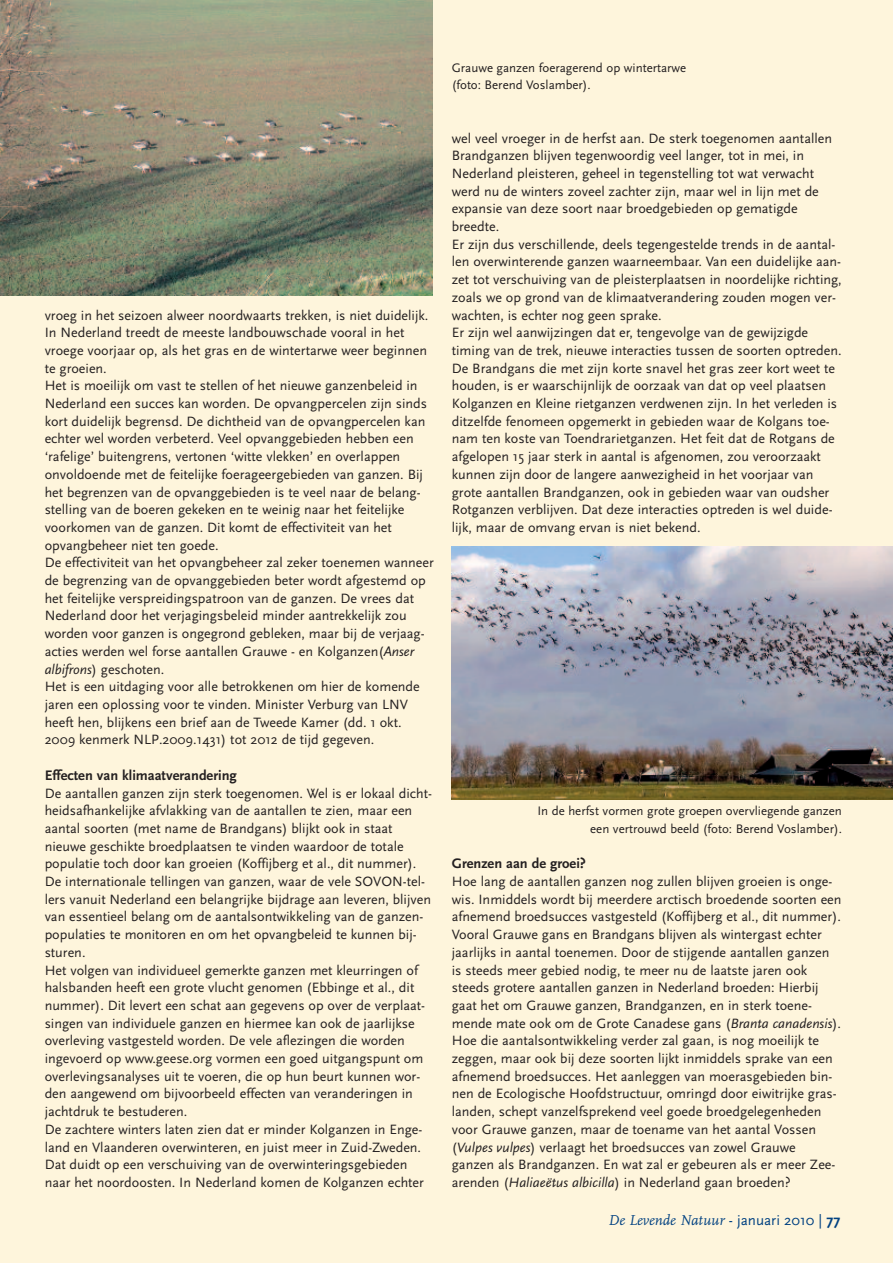
<style>
.page{position:relative;width:893px;height:1263px;background:#fef5dc}
.page>*{position:absolute;margin:0;border:0;box-sizing:border-box;transform-origin:0 0}
.t1{font:italic 15px "FF Scala";color:#014181}
.t2{font:700 14.4px "Scala Sans";color:#231f20}
.t3{font:14.1px/17.7px "Scala Sans";color:#231f20}
.t4{font:12.9px/17.7px "Scala Sans";color:#231f20}
.s1{font-style:italic}
.s2{font-family:"Scala Sans";font-style:normal}
.s3{font-family:"Scala Sans";font-weight:700;font-style:normal}
</style>
<div class="page">
<img style="left:0;top:0;width:433px;height:296px">
<img style="left:452px;top:547px;width:441px;height:252px">
<p class="t3" style="left:45px;top:306px;width:391px">vroeg in het seizoen alweer noordwaarts trekken, is niet duidelijk.<br>In Nederland treedt de meeste landbouwschade vooral in het vroege voorjaar op, als het gras en de wintertarwe weer beginnen te groeien.<br>Het is moeilijk om vast te stellen of het nieuwe ganzenbeleid in Nederland een succes kan worden. De opvangpercelen zijn sinds kort duidelijk begrensd. De dichtheid van de opvangpercelen kan echter wel worden verbeterd. Veel opvanggebieden hebben een ‘rafelige’ buitengrens, vertonen ‘witte vlekken’ en overlappen onvoldoende met de feitelijke foerageergebieden van ganzen. Bij het begrenzen van de opvanggebieden is te veel naar de belang&shy;stelling van de boeren gekeken en te weinig naar het feitelijke voorkomen van de ganzen. Dit komt de effectiviteit van het opvangbeheer niet ten goede.<br>De effectiviteit van het opvangbeheer zal zeker toenemen wanneer de begrenzing van de opvanggebieden beter wordt afgestemd op het feitelijke verspreidingspatroon van de ganzen. De vrees dat Nederland door het verjagingsbeleid minder aantrekkelijk zou worden voor ganzen is ongegrond gebleken, maar bij de verjaag&shy;acties werden wel forse aantallen Grauwe - en Kolganzen(<span class="s1">Anser albifrons</span>) geschoten.<br>Het is een uitdaging voor alle betrokkenen om hier de komende jaren een oplossing voor te vinden. Minister Verburg van LNV heeft hen, blijkens een brief aan de Tweede Kamer (dd. 1 okt.<br>2009 kenmerk NLP.2009.1431) tot 2012 de tijd gegeven.</p>
<p class="t2" style="left:45px;top:766px;width:194px">Effecten van klimaatverandering</p>
<p class="t3" style="left:45px;top:784px;width:389px">De aantallen ganzen zijn sterk toegenomen. Wel is er lokaal dicht&shy;heidsafhankelijke afvlakking van de aantallen te zien, maar een aantal soorten (met name de Brandgans) blijkt ook in staat nieuwe geschikte broedplaatsen te vinden waardoor de totale populatie toch door kan groeien (Koffijberg et al., dit nummer).<br>De internationale tellingen van ganzen, waar de vele SOVON-tel&shy;lers vanuit Nederland een belangrijke bijdrage aan leveren, blijven van essentieel belang om de aantalsontwikkeling van de ganzen&shy;populaties te monitoren en om het opvangbeleid te kunnen bij&shy;sturen.<br>Het volgen van individueel gemerkte ganzen met kleurringen of halsbanden heeft een grote vlucht genomen (Ebbinge et al., dit nummer). Dit levert een schat aan gegevens op over de verplaat&shy;singen van individuele ganzen en hiermee kan ook de jaarlijkse overleving vastgesteld worden. De vele aflezingen die worden ingevoerd op www.geese.org vormen een goed uitgangspunt om overlevingsanalyses uit te voeren, die op hun beurt kunnen wor&shy;den aangewend om bijvoorbeeld effecten van veranderingen in jachtdruk te bestuderen.<br>De zachtere winters laten zien dat er minder Kolganzen in Enge&shy;land en Vlaanderen overwinteren, en juist meer in Zuid-Zweden.<br>Dat duidt op een verschuiving van de overwinteringsgebieden naar het noordoosten. In Nederland komen de Kolganzen echter</p>
<p class="t4" style="left:452px;top:58px;width:236px">Grauwe ganzen foeragerend op wintertarwe (foto: Berend Voslamber).</p>
<p class="t3" style="left:452px;top:129px;width:392px">wel veel vroeger in de herfst aan. De sterk toegenomen aantallen Brandganzen blijven tegenwoordig veel langer, tot in mei, in Nederland pleisteren, geheel in tegenstelling tot wat verwacht werd nu de winters zoveel zachter zijn, maar wel in lijn met de expansie van deze soort naar broedgebieden op gematigde breedte.<br>Er zijn dus verschillende, deels tegengestelde trends in de aantal&shy;len overwinterende ganzen waarneembaar. Van een duidelijke aan&shy;zet tot verschuiving van de pleisterplaatsen in noordelijke richting, zoals we op grond van de klimaatverandering zouden mogen ver&shy;wachten, is echter nog geen sprake.<br>Er zijn wel aanwijzingen dat er, tengevolge van de gewijzigde timing van de trek, nieuwe interacties tussen de soorten optreden.<br>De Brandgans die met zijn korte snavel het gras zeer kort weet te houden, is er waarschijnlijk de oorzaak van dat op veel plaatsen Kolganzen en Kleine rietganzen verdwenen zijn. In het verleden is ditzelfde fenomeen opgemerkt in gebieden waar de Kolgans toe&shy;nam ten koste van Toendrarietganzen. Het feit dat de Rotgans de afgelopen 15 jaar sterk in aantal is afgenomen, zou veroorzaakt kunnen zijn door de langere aanwezigheid in het voorjaar van grote aantallen Brandganzen, ook in gebieden waar van oudsher Rotganzen verblijven. Dat deze interacties optreden is wel duide&shy;lijk, maar de omvang ervan is niet bekend.</p>
<p class="t4" style="left:537px;top:802px;width:306px;text-align:right">In de herfst vormen grote groepen overvliegende ganzen een vertrouwd beeld (foto: Berend Voslamber).</p>
<p class="t2" style="left:452px;top:855px;width:136px">Grenzen aan de groei?</p>
<p class="t3" style="left:452px;top:872px;width:391px">Hoe lang de aantallen ganzen nog zullen blijven groeien is onge&shy;wis. Inmiddels wordt bij meerdere arctisch broedende soorten een afnemend broedsucces vastgesteld (Koffijberg et al., dit nummer).<br>Vooral Grauwe gans en Brandgans blijven als wintergast echter jaarlijks in aantal toenemen. Door de stijgende aantallen ganzen is steeds meer gebied nodig, te meer nu de laatste jaren ook steeds grotere aantallen ganzen in Nederland broeden: Hierbij gaat het om Grauwe ganzen, Brandganzen, en in sterk toene&shy;mende mate ook om de Grote Canadese gans (<span class="s1">Branta canadensis</span>).<br>Hoe die aantalsontwikkeling verder zal gaan, is nog moeilijk te zeggen, maar ook bij deze soorten lijkt inmiddels sprake van een afnemend broedsucces. Het aanleggen van moerasgebieden bin&shy;nen de Ecologische Hoofdstructuur, omringd door eiwitrijke gras&shy;landen, schept vanzelfsprekend veel goede broedgelegenheden voor Grauwe ganzen, maar de toename van het aantal Vossen (<span class="s1">Vulpes vulpes</span>) verlaagt het broedsucces van zowel Grauwe ganzen als Brandganzen. En wat zal er gebeuren als er meer Zee&shy;arenden (<span class="s1">Haliaeëtus albicilla</span>) in Nederland gaan broeden?</p>
<p class="t1" style="left:608px;top:1211px;width:234px">De Levende Natuur <span class="s2">- januari 2010 |</span> <span class="s3">77</span></p>
</div>
